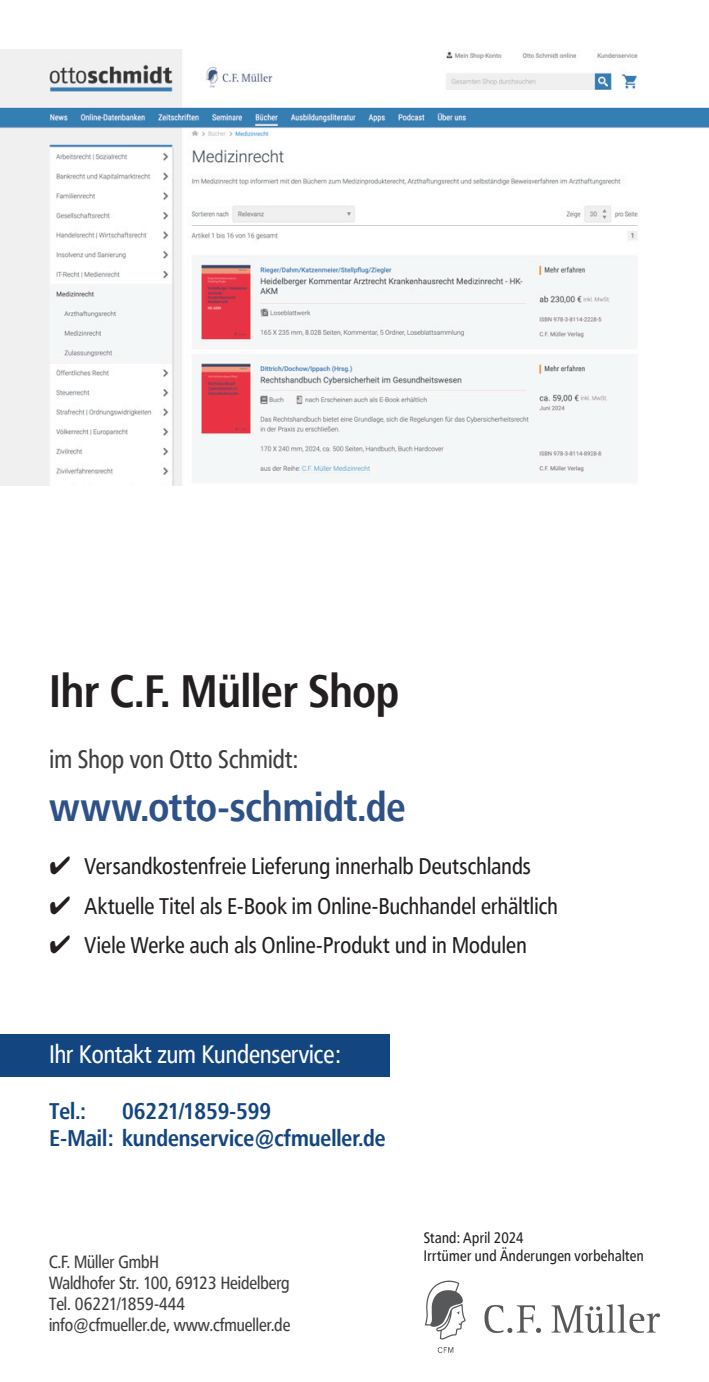
<style>
.page{position:relative;width:709px;height:1382px;background:#fff}
.page>*{position:absolute;margin:0;border:0;box-sizing:border-box;transform-origin:0 0}
.t1{font:700 condensed 45px "Frutiger BQ";letter-spacing:-.005em;color:#231f20}
.t2{font:700 condensed 40px "Frutiger BQ";letter-spacing:-.005em;color:#2e5288}
.t3{font:condensed 25px "Frutiger BQ";color:#fff}
.t4{font:condensed 25px "Frutiger BQ";letter-spacing:.005em;color:#3e3e3f}
.t5{font:condensed 22.5px "Frutiger BQ";letter-spacing:.01em;color:#231f20}
.t6{font:700 condensed 22.5px/27px "Frutiger BQ";color:#134680}
.t7{font:condensed 17.5px/21px "Frutiger BQ";color:#3e3e3f}
.t8{font:condensed 15px/18px "Frutiger BQ";letter-spacing:.025em;color:#231f20}
</style>
<div class="page">
<img style="left:424px;top:1280px;width:235px;height:73px">
<img style="left:0;top:50px;width:709px;height:436px">
<div style="left:0;top:1035px;width:390px;height:42px;background:#134680"></div>
<h1 class="t1" style="left:50px;top:663px;width:351px">Ihr C.F. Müller Shop</h1>
<p class="t4" style="left:50px;top:743px;width:250px">im Shop von Otto Schmidt:</p>
<h2 class="t2" style="left:50px;top:782px;width:357px">www.otto-schmidt.de</h2>
<p class="t5" style="left:50px;top:852px;width:483px">✔ Versandkostenfreie Lieferung innerhalb Deutschlands</p>
<p class="t5" style="left:50px;top:892px;width:509px">✔ Aktuelle Titel als E-Book im Online-Buchhandel erhältlich</p>
<p class="t5" style="left:50px;top:931px;width:478px">✔ Viele Werke auch als Online-Produkt und in Modulen</p>
<p class="t3" style="left:50px;top:1039px;width:292px">Ihr Kontakt zum Kundenservice:</p>
<p class="t6" style="left:50px;top:1097px;width:37px">Tel.:</p>
<p class="t6" style="left:50px;top:1097px;width:337px;text-indent:72px">06221/1859-599<br>E-Mail: kundenservice@cfmueller.de</p>
<p class="t7" style="left:49px;top:1251px;width:243px">C.F. Müller GmbH<br>Waldhofer Str. 100, 69123 Heidelberg<br>Tel. 06221/1859-444 info@cfmueller.de, www.cfmueller.de</p>
<p class="t8" style="left:424px;top:1229px;width:221px">Stand: April 2024<br>Irrtümer und Änderungen vorbehalten</p>
</div>
